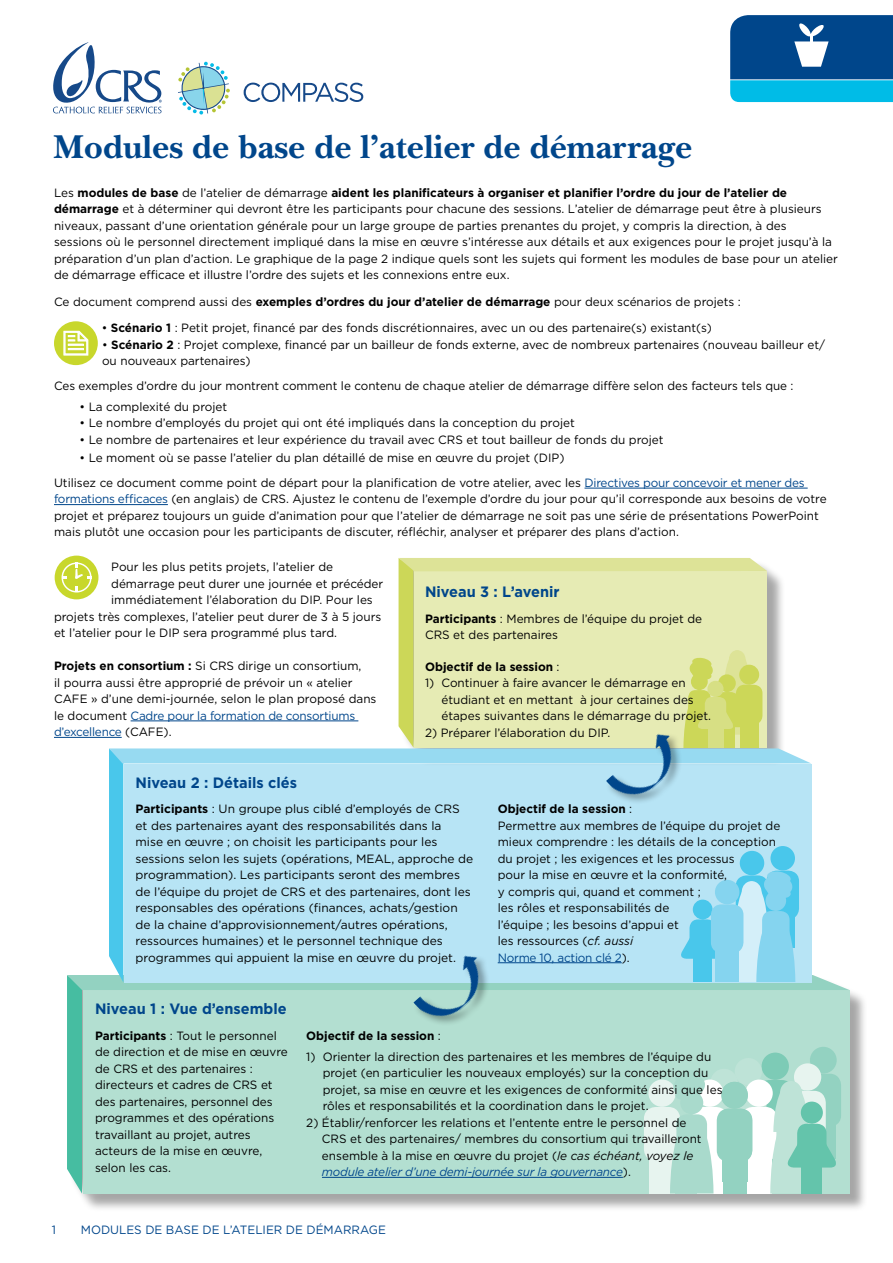
<style>
.page{position:relative;width:893px;height:1263px;background:#fff}
.page>*{position:absolute;margin:0;border:0;box-sizing:border-box;transform-origin:0 0}
.t1{font:700 34.5px "New Baskerville Std";color:#00468b}
.t2{font:700 15px "Gotham";color:#00468b}
.t3{font:12px/16.5px "Gotham";color:#000}
.t4{font:700 12px "Gotham";color:#000}
.t5{font:12px "Gotham";color:#00468b}
.s1{font-weight:700}
.s2{color:#00468b}
.s3{font-weight:400}
.s4{font-style:italic}
.s5{font-style:italic;color:#00468b}
</style>
<div class="page">
<div style="left:69px;top:977px;width:799px;height:235px;background:#000;opacity:.35"></div>
<hr style="left:54px;top:737px;width:68px;height:1px;background:#00468b">
<hr style="left:584px;top:488px;width:224px;height:1px;background:#00468b">
<hr style="left:54px;top:504px;width:114px;height:1px;background:#00468b">
<div style="left:54px;top:321px;width:44px;height:44px;background:#c8d72c;border-radius:50%"></div>
<div style="left:55px;top:556px;width:43px;height:43px;background:#c8d72c;border-radius:50%"></div>
<svg style="left:178px;top:62px;width:52px;height:53px"></svg>
<svg style="left:53px;top:42px;width:109px;height:71px"></svg>
<svg style="left:244px;top:83px;width:119px;height:19px"></svg>
<svg style="left:730px;top:15px;width:163px;height:87px;background:#1471aa"></svg>
<svg style="left:62px;top:558px;width:787px;height:635px"></svg>
<div style="left:693px;top:943px;width:19px;height:39px;background:#49c7eb"></div>
<div style="left:715px;top:880px;width:24px;height:24px;background:#85d4ef;border-radius:50%"></div>
<div style="left:711px;top:904px;width:32px;height:49px;background:#85d4ef;border-radius:11px"></div>
<div style="left:716px;top:933px;width:23px;height:49px;background:#85d4ef"></div>
<hr style="left:498px;top:962px;width:124px;height:1px;background:#00468b">
<img style="left:606px;top:723px;width:89px;height:85px">
<svg style="left:63px;top:330px;width:26px;height:26px"></svg>
<h1 class="t1" style="left:54px;top:127px;width:640px">Modules de base de l’atelier de démarrage</h1>
<p class="t3" style="left:54px;top:184px;width:785px">Les <span class="s1">modules de base</span> de l’atelier de démarrage <span class="s1">aident les planificateurs à organiser et planifier l’ordre du jour de l’atelier de démarrage</span> et à déterminer qui devront être les participants pour chacune des sessions. L’atelier de démarrage peut être à plusieurs niveaux, passant d’une orientation générale pour un large groupe de parties prenantes du projet, y compris la direction, à des sessions où le personnel directement impliqué dans la mise en œuvre s’intéresse aux détails et aux exigences pour le projet jusqu’à la préparation d’un plan d’action. Le graphique de la page 2 indique quels sont les sujets qui forment les modules de base pour un atelier de démarrage efficace et illustre l’ordre des sujets et les connexions entre eux.</p>
<p class="t3" style="left:54px;top:293px;width:688px">Ce document comprend aussi des <span class="s1">exemples d’ordres du jour d’atelier de démarrage</span> pour deux scénarios de projets :</p>
<p class="t3" style="left:102px;top:319px;width:612px">• <span class="s1">Scénario 1</span> : Petit projet, financé par des fonds discrétionnaires, avec un ou des partenaire(s) existant(s)</p>
<p class="t3" style="left:102px;top:336px;width:725px">• <span class="s1">Scénario 2</span> : Projet complexe, financé par un bailleur de fonds externe, avec de nombreux partenaires (nouveau bailleur et/ ou nouveaux partenaires)</p>
<p class="t3" style="left:54px;top:377px;width:741px">Ces exemples d’ordre du jour montrent comment le contenu de chaque atelier de démarrage diffère selon des facteurs tels que :</p>
<p class="t3" style="left:80px;top:398px;width:149px">• La complexité du projet</p>
<p class="t3" style="left:80px;top:415px;width:497px">• Le nombre d’employés du projet qui ont été impliqués dans la conception du projet</p>
<p class="t3" style="left:80px;top:431px;width:586px">• Le nombre de partenaires et leur expérience du travail avec CRS et tout bailleur de fonds du projet</p>
<p class="t3" style="left:54px;top:445px;width:752px;line-height:25px;text-indent:26px">• Le moment où se passe l’atelier du plan détaillé de mise en œuvre du projet (DIP)<br>Utilisez ce document comme point de départ pour la planification de votre atelier, avec les <span class="s2">Directives pour concevoir et mener des</span></p>
<p class="t3" style="left:54px;top:491px;width:774px"><span class="s2">formations efficaces</span> (en anglais) de CRS. Ajustez le contenu de l’exemple d’ordre du jour pour qu’il corresponde aux besoins de votre projet et préparez toujours un guide d’animation pour que l’atelier de démarrage ne soit pas une série de présentations PowerPoint mais plutôt une occasion pour les participants de discuter, réfléchir, analyser et préparer des plans d’action.</p>
<p class="t3" style="left:111px;top:558px;width:223px">Pour les plus petits projets, l’atelier de</p>
<p class="t3" style="left:111px;top:575px;width:274px">démarrage peut durer une journée et précéder</p>
<p class="t3" style="left:111px;top:591px;width:263px">immédiatement l’élaboration du DIP. Pour les</p>
<p class="t3" style="left:54px;top:608px;width:329px">projets très complexes, l’atelier peut durer de 3 à 5 jours</p>
<p class="t3" style="left:54px;top:624px;width:285px">et l’atelier pour le DIP sera programmé plus tard.</p>
<p class="t3" style="left:54px;top:657px;width:324px"><span class="s1">Projets en consortium :</span> Si CRS dirige un consortium,<br>il pourra aussi être approprié de prévoir un « atelier CAFE » d’une demi-journée, selon le plan proposé dans le document <span class="s2">Cadre pour la formation de consortiums d’excellence</span> (CAFE).</p>
<p class="t2" style="left:136px;top:772px;width:163px">Niveau 2 : Détails clés</p>
<p class="t2" style="left:425px;top:582px;width:136px">Niveau 3 : L’avenir</p>
<p class="t3" style="left:425px;top:610px;width:279px"><span class="s1">Participants</span> : Membres de l’équipe du projet de<br>CRS et des partenaires</p>
<p class="t4" style="left:425px;top:658px;width:136px">Objectif de la session <span class="s3">:</span></p>
<p class="t3" style="left:441px;top:674px;width:271px;text-indent:-16px">1) Continuer à faire avancer le démarrage en étudiant et en mettant à jour certaines des étapes suivantes dans le démarrage du projet.</p>
<p class="t3" style="left:425px;top:724px;width:187px">2) Préparer l’élaboration du DIP.</p>
<p class="t3" style="left:136px;top:800px;width:339px"><span class="s1">Participants</span> : Un groupe plus ciblé d’employés de CRS et des partenaires ayant des responsabilités dans la<br>mise en œuvre ; on choisit les participants pour les sessions selon les sujets (opérations, MEAL, approche de programmation). Les participants seront des membres de l’équipe du projet de CRS et des partenaires, dont les responsables des opérations (finances, achats/gestion de la chaine d’approvisionnement/autres opérations, ressources humaines) et le personnel technique des programmes qui appuient la mise en œuvre du projet.</p>
<p class="t2" style="left:95px;top:999px;width:193px">Niveau 1 : Vue d’ensemble</p>
<p class="t3" style="left:498px;top:800px;width:284px"><span class="s1">Objectif de la session</span> :<br>Permettre aux membres de l’équipe du projet de mieux comprendre : les détails de la conception du projet ; les exigences et les processus<br>pour la mise en œuvre et la conformité,<br>y compris qui, quand et comment ;<br>les rôles et responsabilités de<br>l’équipe ; les besoins d’appui et<br>les ressources (<span class="s4">cf. aussi<br></span><span class="s2">Norme 10, action clé 2</span>).</p>
<p class="t3" style="left:95px;top:1027px;width:194px"><span class="s1">Participants</span> : Tout le personnel de direction et de mise en œuvre de CRS et des partenaires : directeurs et cadres de CRS et des partenaires, personnel des programmes et des opérations travaillant au projet, autres acteurs de la mise en œuvre, selon les cas.</p>
<p class="t4" style="left:306px;top:1027px;width:136px">Objectif de la session <span class="s3">:</span></p>
<p class="t3" style="left:323px;top:1048px;width:401px;text-indent:-16px">1) Orienter la direction des partenaires et les membres de l’équipe du projet (en particulier les nouveaux employés) sur la conception du projet, sa mise en œuvre et les exigences de conformité ainsi que les rôles et responsabilités et la coordination dans le projet.</p>
<p class="t3" style="left:322px;top:1114px;width:381px;text-indent:-16px">2) Établir/renforcer les relations et l’entente entre le personnel de CRS et des partenaires/ membres du consortium qui travailleront ensemble à la mise en œuvre du projet (<span class="s4">le cas échéant, voyez le </span><span class="s5">module atelier d’une demi-journée sur la gouvernance</span>).</p>
<p class="t5" style="left:52px;top:1222px;width:6px">1</p>
<p class="t5" style="left:81px;top:1222px;width:307px">MODULES DE BASE DE L’ATELIER DE DÉMARRAGE</p>
</div>
